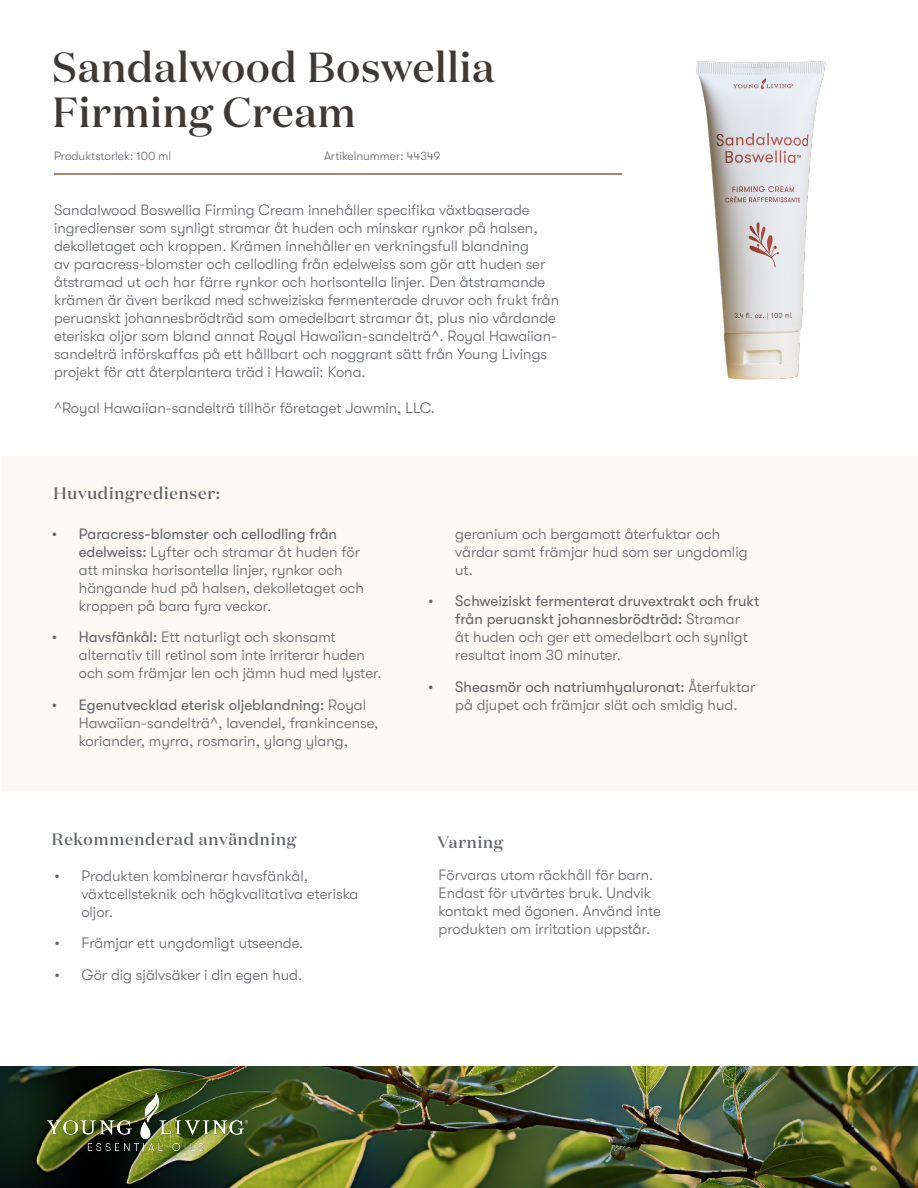
<style>
.page{position:relative;width:918px;height:1188px;background:#fff}
.page>*{position:absolute;margin:0;border:0;box-sizing:border-box;transform-origin:0 0}
.t1{font:500 42px/45px "Domaine Display";letter-spacing:.02em;color:#3d3936}
.t2{font:500 16.5px "Domaine Display";letter-spacing:.05em;color:#61646a}
.t3{font:300 15px/18px "GT Walsheim Pro";color:#61646a}
.t4{font:15px/18px "GT Walsheim Pro";color:#61646a}
.t5{font:300 12px "GT Walsheim Pro";color:#61646a}
.s1{font-weight:400}
.s2{font-weight:300}
</style>
<div class="page">
<div style="left:2px;top:457px;width:916px;height:334px;background:#fcf8f4"></div>
<img style="left:0;top:1066px;width:918px;height:122px">
<img style="left:47px;top:1093px;width:201px;height:58px">
<hr style="left:54px;top:173px;width:568px;height:2px;background:#80623b">
<img style="left:618px;top:60px;width:208px;height:320px">
<h1 class="t1" style="left:52px;top:44px;width:443px">Sandalwood Boswellia<br>Firming Cream</h1>
<p class="t5" style="left:54px;top:149px;width:119px">Produktstorlek: 100 ml</p>
<p class="t5" style="left:324px;top:149px;width:118px">Artikelnummer: 44349</p>
<p class="t3" style="left:54px;top:201px;width:507px">Sandalwood Boswellia Firming Cream innehåller specifika växtbaserade ingredienser som synligt stramar åt huden och minskar rynkor på halsen, dekolletaget och kroppen. Krämen innehåller en verkningsfull blandning<br>av paracress-blomster och cellodling från edelweiss som gör att huden ser åtstramad ut och har färre rynkor och horisontella linjer. Den åtstramande krämen är även berikad med schweiziska fermenterade druvor och frukt från peruanskt johannesbrödträd som omedelbart stramar åt, plus nio vårdande eteriska oljor som bland annat Royal Hawaiian-sandelträ^. Royal Hawaiian&shy;sandelträ införskaffas på ett hållbart och noggrant sätt från Young Livings projekt för att återplantera träd i Hawaii: Kona.</p>
<p class="t3" style="left:54px;top:399px;width:383px">^Royal Hawaiian-sandelträ tillhör företaget Jawmin, LLC.</p>
<p class="t2" style="left:53px;top:483px;width:168px">Huvudingredienser:</p>
<p class="t3" style="left:79px;top:525px;width:287px;text-indent:-27px"><span class="s1">• Paracress-blomster och cellodling från edelweiss:</span> Lyfter och stramar åt huden för att minska horisontella linjer, rynkor och hängande hud på halsen, dekolletaget och kroppen på bara fyra veckor.</p>
<p class="t3" style="left:79px;top:628px;width:304px;text-indent:-27px"><span class="s1">• Havsfänkål:</span> Ett naturligt och skonsamt alternativ till retinol som inte irriterar huden och som främjar len och jämn hud med lyster.</p>
<p class="t3" style="left:79px;top:696px;width:301px;text-indent:-27px"><span class="s1">• Egenutvecklad eterisk oljeblandning:</span> Royal<br>Hawaiian-sandelträ^, lavendel, frankincense, koriander, myrra, rosmarin, ylang ylang,</p>
<p class="t2" style="left:52px;top:829px;width:246px">Rekommenderad användning</p>
<p class="t3" style="left:81px;top:867px;width:278px;text-indent:-27px">• Produkten kombinerar havsfänkål, växtcellsteknik och högkvalitativa eteriska oljor.</p>
<p class="t3" style="left:54px;top:934px;width:251px">• Främjar ett ungdomligt utseende.</p>
<p class="t3" style="left:54px;top:966px;width:250px">• Gör dig självsäker i din egen hud.</p>
<p class="t3" style="left:455px;top:525px;width:294px">geranium och bergamott återfuktar och vårdar samt främjar hud som ser ungdomlig ut.</p>
<p class="t4" style="left:455px;top:592px;width:306px;text-indent:-27px">• Schweiziskt fermenterat druvextrakt och frukt från peruanskt johannesbrödträd: <span class="s2">Stramar<br>åt huden och ger ett omedelbart och synligt resultat inom 30 minuter.</span></p>
<p class="t3" style="left:455px;top:678px;width:302px;text-indent:-27px"><span class="s1">• Sheasmör och natriumhyaluronat:</span> Återfuktar på djupet och främjar slät och smidig hud.</p>
<p class="t2" style="left:438px;top:832px;width:67px">Varning</p>
<p class="t3" style="left:439px;top:865px;width:224px">Förvaras utom räckhåll för barn.<br>Endast för utvärtes bruk. Undvik kontakt med ögonen. Använd inte produkten om irritation uppstår.</p>
</div>
